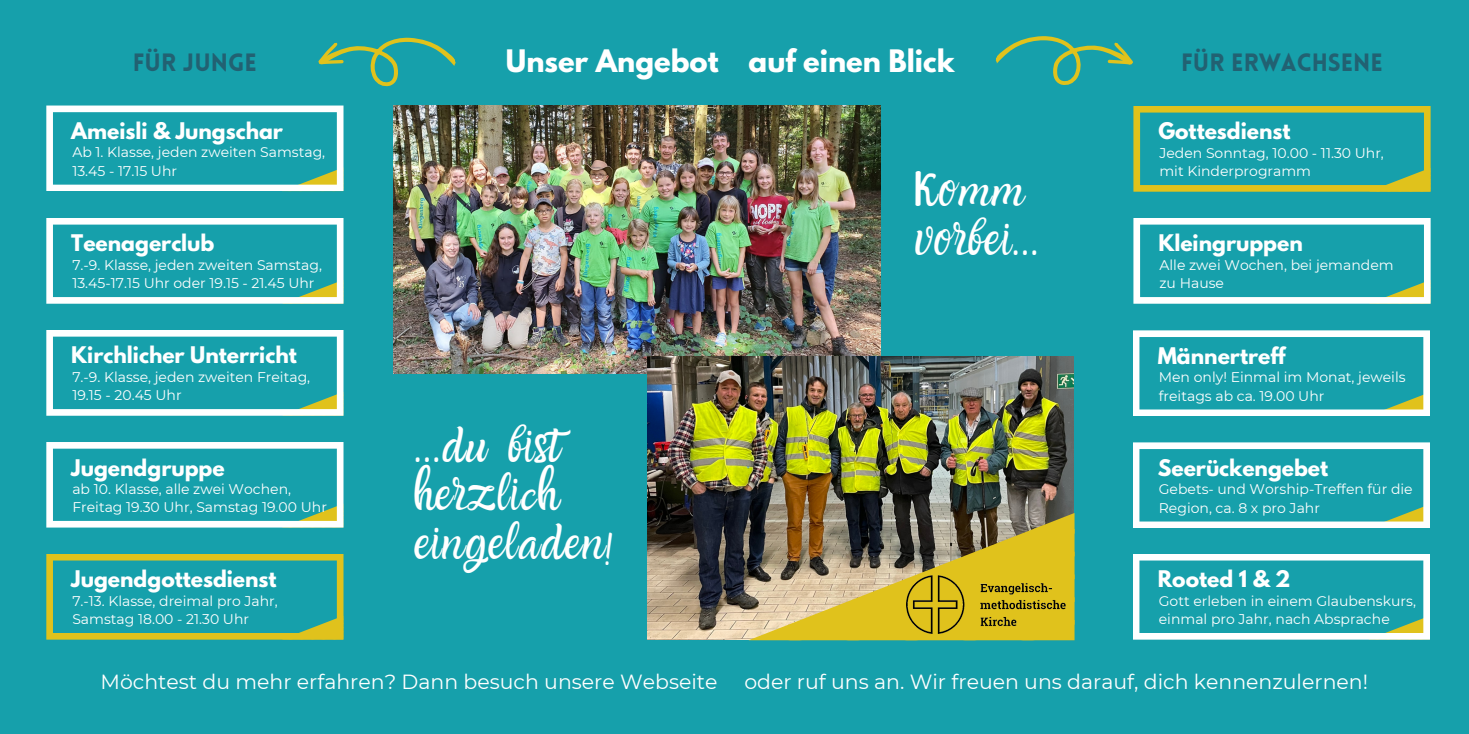
<style>
.page{position:relative;width:1469px;height:734px;background:#fff}
.page>*{position:absolute;margin:0;border:0;box-sizing:border-box;transform-origin:0 0}
.t1{font:35px/48.5px "Amazone";letter-spacing:.075em;color:#fff}
.t2{font:700 27.47px "League Spartan";color:#fff}
.t3{font:900 24.5px "Lovelo";color:#226172}
.t4{font:20.47px "Montserrat";color:#fff}
.t5{font:700 20.3px "League Spartan";color:#fff}
.t6{font:14px/18.4px "Montserrat";color:#fff}
</style>
<div class="page">
<div style="left:0;top:0;width:1468px;height:733px;background:#16a0ab"></div>
<img style="left:393px;top:106px;width:487px;height:268px">
<img style="left:647px;top:356px;width:426px;height:283px">
<svg style="left:748px;top:513px;width:326px;height:127px;background:#aa974e"></svg>
<svg style="left:1133px;top:554px;width:296px;height:85px"></svg>
<svg style="left:46px;top:218px;width:297px;height:86px"></svg>
<svg style="left:1133px;top:218px;width:297px;height:86px"></svg>
<svg style="left:46px;top:554px;width:297px;height:85px"></svg>
<svg style="left:1133px;top:330px;width:296px;height:86px"></svg>
<svg style="left:46px;top:442px;width:297px;height:85px"></svg>
<svg style="left:46px;top:330px;width:297px;height:86px"></svg>
<svg style="left:1133px;top:442px;width:296px;height:86px"></svg>
<img style="left:906px;top:576px;width:159px;height:57px">
<svg style="left:995px;top:36px;width:435px;height:156px"></svg>
<svg style="left:46px;top:37px;width:411px;height:154px"></svg>
<h2 class="t2" style="left:506px;top:47px;width:450px">Unser Angebot auf einen Blick</h2>
<h3 class="t3" style="left:133px;top:53px;width:125px">FÜR JUNGE</h3>
<h3 class="t3" style="left:1181px;top:53px;width:203px">FÜR ERWACHSENE</h3>
<h3 class="t5" style="left:71px;top:121px;width:213px">Ameisli &amp; Jungschar</h3>
<h3 class="t5" style="left:1158px;top:121px;width:134px">Gottesdienst</h3>
<p class="t6" style="left:72px;top:143px;width:254px">Ab 1. Klasse, jeden zweiten Samstag,<br>13.45 - 17.15 Uhr</p>
<h3 class="t5" style="left:71px;top:233px;width:145px">Teenagerclub</h3>
<h1 class="t1" style="left:915px;top:170px;width:124px">Komm vorbei...</h1>
<p class="t6" style="left:1159px;top:144px;width:226px">Jeden Sonntag, 10.00 - 11.30 Uhr, mit Kinderprogramm</p>
<h3 class="t5" style="left:1158px;top:233px;width:146px">Kleingruppen</h3>
<p class="t6" style="left:72px;top:256px;width:251px">7.-9. Klasse, jeden zweiten Samstag,<br>13.45-17.15 Uhr oder 19.15 - 21.45 Uhr</p>
<p class="t6" style="left:1159px;top:256px;width:236px">Alle zwei Wochen, bei jemandem zu Hause</p>
<h3 class="t5" style="left:71px;top:345px;width:227px">Kirchlicher Unterricht</h3>
<h3 class="t5" style="left:1157px;top:345px;width:129px">Männertreff</h3>
<p class="t6" style="left:72px;top:368px;width:239px">7.-9. Klasse, jeden zweiten Freitag,<br>19.15 - 20.45 Uhr</p>
<p class="t6" style="left:1158px;top:368px;width:248px">Men only! Einmal im Monat, jeweils freitags ab ca. 19.00 Uhr</p>
<h3 class="t5" style="left:71px;top:457px;width:155px">Jugendgruppe</h3>
<p class="t6" style="left:72px;top:479px;width:256px">ab 10. Klasse, alle zwei Wochen,<br>Freitag 19.30 Uhr, Samstag 19.00 Uhr</p>
<h3 class="t5" style="left:71px;top:569px;width:207px">Jugendgottesdienst</h3>
<h1 class="t1" style="left:414px;top:425px;width:200px">...du bist herzlich eingeladen!</h1>
<h3 class="t5" style="left:1157px;top:457px;width:172px">Seerückengebet</h3>
<p class="t6" style="left:1158px;top:480px;width:255px">Gebets- und Worship-Treffen für die<br>Region, ca. 8 x pro Jahr</p>
<h3 class="t5" style="left:1157px;top:569px;width:134px">Rooted 1 &amp; 2</h3>
<p class="t6" style="left:72px;top:591px;width:207px">7.-13. Klasse, dreimal pro Jahr,<br>Samstag 18.00 - 21.30 Uhr</p>
<p class="t6" style="left:1158px;top:591px;width:259px">Gott erleben in einem Glaubenskurs, einmal pro Jahr, nach Absprache</p>
<h3 class="t4" style="left:100px;top:669px;width:618px">Möchtest du mehr erfahren? Dann besuch unsere Webseite</h3>
<h3 class="t4" style="left:744px;top:669px;width:625px">oder ruf uns an. Wir freuen uns darauf, dich kennenzulernen!</h3>
</div>
